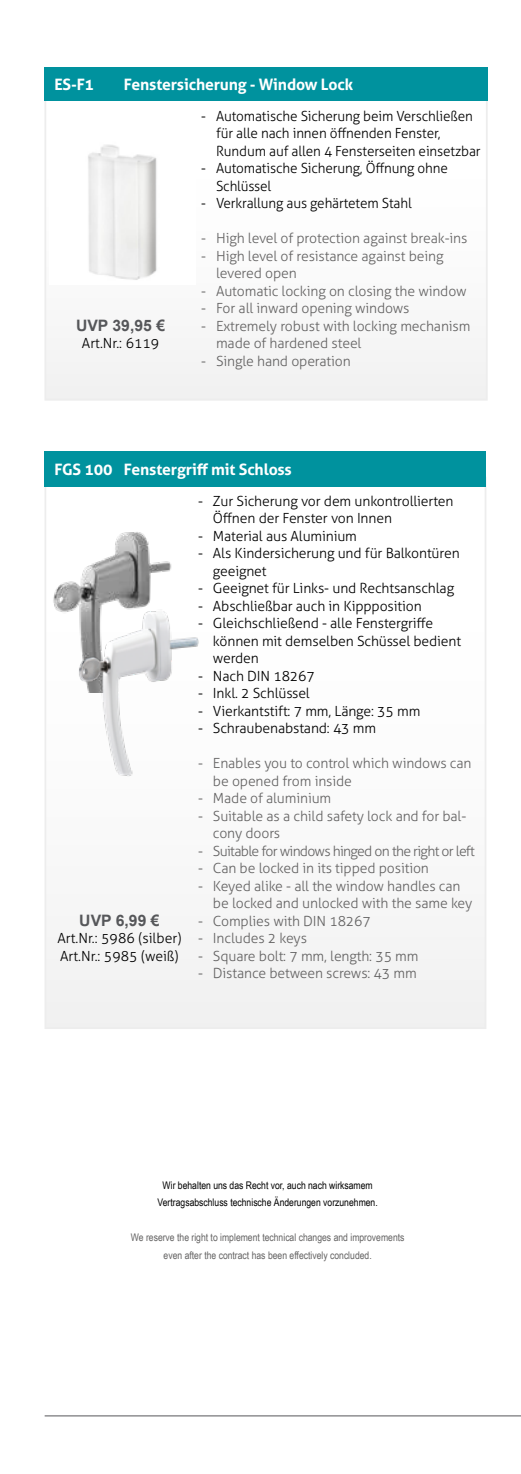
<style>
.page{position:relative;width:521px;height:1474px;background:#fff}
.page>*{position:absolute;margin:0;border:0;box-sizing:border-box;transform-origin:0 0}
.t1{font:700 15.75px "Aller";letter-spacing:-.01em;color:#fff}
.t2{font:700 15.75px "Arial";color:#56575a}
.t3{font:300 14px/17.5px "Aller";letter-spacing:-.01em;color:#000}
.t4{font:300 14px/17.5px "Aller";letter-spacing:-.01em;color:#646363}
.t5{font:300 14px "Aller";letter-spacing:-.05em;color:#646363}
.t6{font:10.5px/17.5px "Arial Narrow";color:#646363;text-align:center}
.t7{font:10.5px/17.5px "Arial Narrow";color:#000;text-align:center}
</style>
<div class="page">
<hr style="left:45px;top:1415px;width:476px;height:1px;background:#56575a">
<div style="left:45px;top:477px;width:440px;height:551px;background:#fafafa"></div>
<div style="left:45px;top:451px;width:441px;height:35px;background:#00929e"></div>
<img style="left:53px;top:532px;width:118px;height:80px">
<img style="left:70px;top:591px;width:129px;height:185px">
<div style="left:44px;top:93px;width:444px;height:307px;border:2px solid #ededed"></div>
<div style="left:44px;top:67px;width:444px;height:34px;background:#00929e"></div>
<img style="left:88px;top:145px;width:69px;height:135px">
<p class="t1" style="left:54px;top:74px;width:41px">ES-F1</p>
<p class="t1" style="left:124px;top:74px;width:231px">Fenstersicherung - Window Lock</p>
<p class="t2" style="left:76px;top:315px;width:91px">UVP 39,95 €</p>
<p class="t3" style="left:82px;top:334px;width:79px">Art.Nr.: 6119</p>
<p class="t3" style="left:216px;top:107px;width:266px;text-indent:-15px">- Automatische Sicherung beim Verschließen für alle nach innen öffnenden Fenster,<br>Rundum auf allen 4 Fensterseiten einsetzbar</p>
<p class="t3" style="left:216px;top:159px;width:233px;text-indent:-15px">- Automatische Sicherung, Öffnung ohne<br>Schlüssel</p>
<p class="t3" style="left:201px;top:194px;width:212px">- Verkrallung aus gehärtetem Stahl</p>
<p class="t4" style="left:201px;top:229px;width:268px">- High level of protection against break-ins</p>
<p class="t4" style="left:216px;top:247px;width:229px;text-indent:-15px">- High level of resistance against being levered open</p>
<p class="t4" style="left:201px;top:282px;width:267px">- Automatic locking on closing the window</p>
<p class="t4" style="left:201px;top:299px;width:210px">- For all inward opening windows</p>
<p class="t4" style="left:216px;top:317px;width:256px;text-indent:-15px">- Extremely robust with locking mechanism made of hardened steel</p>
<p class="t4" style="left:201px;top:352px;width:151px">- Single hand operation</p>
<p class="t1" style="left:54px;top:459px;width:239px">FGS 100 Fenstergriff mit Schloss</p>
<p class="t2" style="left:79px;top:910px;width:82px">UVP 6,99 €</p>
<p class="t3" style="left:57px;top:929px;width:125px">Art.Nr.: 5986 (silber)<br>Art.Nr.: 5985 (weiß)</p>
<p class="t3" style="left:213px;top:492px;width:242px;text-indent:-15px">- Zur Sicherung vor dem unkontrollierten<br>Öffnen der Fenster von Innen</p>
<p class="t3" style="left:198px;top:527px;width:160px">- Material aus Aluminium</p>
<p class="t3" style="left:213px;top:544px;width:248px;text-indent:-15px">- Als Kindersicherung und für Balkontüren geeignet</p>
<p class="t3" style="left:198px;top:579px;width:258px">- Geeignet für Links- und Rechtsanschlag</p>
<p class="t3" style="left:198px;top:597px;width:225px">- Abschließbar auch in Kippposition</p>
<p class="t3" style="left:213px;top:614px;width:250px;text-indent:-15px">- Gleichschließend - alle Fenstergriffe können mit demselben Schüssel bedient werden</p>
<p class="t3" style="left:198px;top:667px;width:118px">- Nach DIN 18267</p>
<p class="t3" style="left:198px;top:684px;width:113px">- Inkl. 2 Schlüssel</p>
<p class="t3" style="left:198px;top:702px;width:224px">- Vierkantstift: 7 mm, Länge: 35 mm</p>
<p class="t3" style="left:198px;top:719px;width:180px">- Schraubenabstand: 43 mm</p>
<p class="t4" style="left:213px;top:754px;width:260px;text-indent:-15px">- Enables you to control which windows can be opened from inside</p>
<p class="t4" style="left:198px;top:789px;width:135px">- Made of aluminium</p>
<p class="t4" style="left:213px;top:807px;width:255px;text-indent:-15px">- Suitable as a child safety lock and for bal&shy;cony doors</p>
<p class="t5" style="left:198px;top:842px;width:278px">- Suitable for windows hinged on the right or left</p>
<p class="t4" style="left:198px;top:859px;width:232px">- Can be locked in its tipped position</p>
<p class="t4" style="left:213px;top:877px;width:261px;text-indent:-15px">- Keyed alike - all the window handles can be locked and unlocked with the same key</p>
<p class="t4" style="left:198px;top:912px;width:174px">- Complies with DIN 18267</p>
<p class="t4" style="left:198px;top:929px;width:110px">- Includes 2 keys</p>
<p class="t4" style="left:198px;top:947px;width:222px">- Square bolt: 7 mm, length: 35 mm</p>
<p class="t4" style="left:198px;top:964px;width:220px">- Distance between screws: 43 mm</p>
<p class="t7" style="left:158px;top:1175px;width:222px">Wir behalten uns das Recht vor, auch nach wirksamem<br>Vertragsabschluss technische Änderungen vorzunehmen.</p>
<p class="t6" style="left:131px;top:1228px;width:275px">We reserve the right to implement technical changes and improvements even after the contract has been effectively concluded.</p>
</div>
